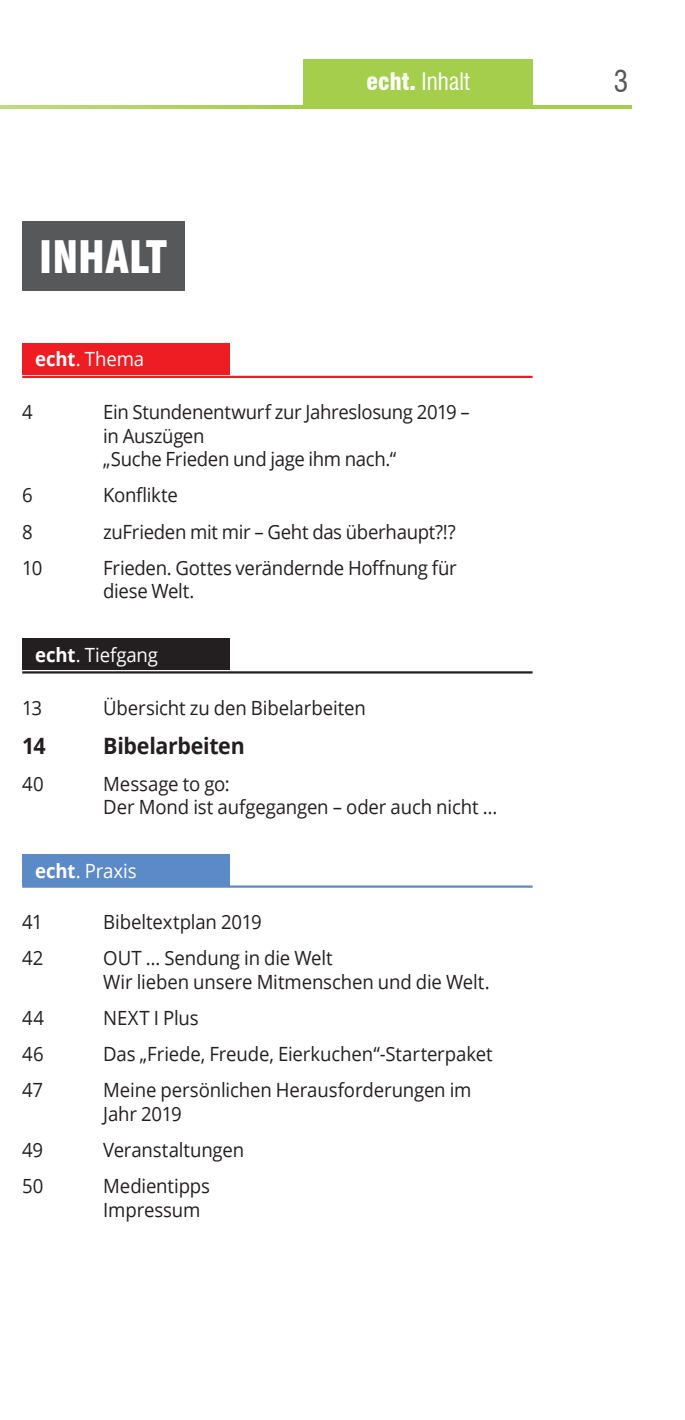
<style>
.page{position:relative;width:685px;height:1420px;background:#fff}
.page>*{position:absolute;margin:0;border:0;box-sizing:border-box;transform-origin:0 0}
.t1{font:900 condensed 43.65px "Swiss 721 BT";color:#fff}
.t2{font:condensed 29.25px "Swiss 721 BT";color:#57585a}
.t3{font:condensed 23.62px "Swiss 721 BT";color:#fff}
.t4{font:700 22.5px "Open Sans";letter-spacing:-.015em;color:#231f20;scale:.95 1}
.t5{font:19.57px/23.4px "Open Sans";letter-spacing:-.01em;color:#231f20;scale:.95 1}
.t6{font:19.57px "Open Sans";letter-spacing:-.01em;color:#fff;scale:.95 1}
.s1{font-weight:700}
.s2{font-weight:900}
</style>
<div class="page">
<svg style="left:0;top:105px;width:632px;height:4px;background:#abd15b"></svg>
<div style="left:303px;top:60px;width:230px;height:47px;background:#a4ce4c"></div>
<div style="left:22px;top:343px;width:208px;height:32px;background:#ee1d23"></div>
<hr style="left:22px;top:376px;width:511px;height:2px;background:#ee1d23">
<div style="left:22px;top:638px;width:208px;height:32px;background:#231f20"></div>
<hr style="left:22px;top:671px;width:511px;height:2px;background:#231f20">
<div style="left:22px;top:854px;width:208px;height:32px;background:#5c8ac7"></div>
<hr style="left:22px;top:885px;width:511px;height:2px;background:#5c8ac7">
<div style="left:22px;top:221px;width:162px;height:69px;background:#57585a"></div>
<h1 class="t1" style="left:39px;top:230px;width:129px">INHALT</h1>
<p class="t6" style="left:35px;top:346px;width:116px"><span class="s1">echt</span>. Thema</p>
<p class="t3" style="left:366px;top:68px;width:105px"><span class="s2">echt.</span> Inhalt</p>
<h2 class="t2" style="left:614px;top:64px;width:16px">3</h2>
<p class="t5" style="left:22px;top:400px;width:13px">4</p>
<p class="t5" style="left:103px;top:400px;width:387px">Ein Stundenentwurf zur Jahreslosung 2019 – in Auszügen<br>„Suche Frieden und jage ihm nach.“</p>
<p class="t5" style="left:22px;top:483px;width:13px">6</p>
<p class="t5" style="left:103px;top:483px;width:80px">Konflikte</p>
<p class="t5" style="left:22px;top:519px;width:13px">8</p>
<p class="t5" style="left:103px;top:519px;width:372px">zuFrieden mit mir – Geht das überhaupt?!?</p>
<p class="t5" style="left:22px;top:555px;width:23px">10</p>
<p class="t5" style="left:103px;top:555px;width:373px">Frieden. Gottes verändernde Hoffnung für diese Welt.</p>
<p class="t6" style="left:35px;top:641px;width:131px"><span class="s1">echt</span>. Tiefgang</p>
<p class="t5" style="left:22px;top:695px;width:22px">13</p>
<p class="t5" style="left:103px;top:695px;width:278px">Übersicht zu den Bibelarbeiten</p>
<p class="t4" style="left:22px;top:730px;width:26px">14</p>
<p class="t4" style="left:103px;top:730px;width:150px">Bibelarbeiten</p>
<p class="t5" style="left:22px;top:771px;width:24px">40</p>
<p class="t5" style="left:103px;top:771px;width:416px">Message to go:<br>Der Mond ist aufgegangen – oder auch nicht …</p>
<p class="t6" style="left:35px;top:857px;width:108px"><span class="s1">echt</span>. Praxis</p>
<p class="t5" style="left:22px;top:909px;width:23px">41</p>
<p class="t5" style="left:103px;top:909px;width:168px">Bibeltextplan 2019</p>
<p class="t5" style="left:22px;top:945px;width:24px">42</p>
<p class="t5" style="left:103px;top:945px;width:408px">OUT … Sendung in die Welt<br>Wir lieben unsere Mitmenschen und die Welt.</p>
<p class="t5" style="left:22px;top:1005px;width:25px">44</p>
<p class="t5" style="left:103px;top:1005px;width:102px">NEXT I Plus</p>
<p class="t5" style="left:22px;top:1041px;width:24px">46</p>
<p class="t5" style="left:103px;top:1041px;width:411px">Das „Friede, Freude, Eierkuchen“-Starterpaket</p>
<p class="t5" style="left:22px;top:1078px;width:23px">47</p>
<p class="t5" style="left:103px;top:1078px;width:389px">Meine persönlichen Herausforderungen im<br>Jahr 2019</p>
<p class="t5" style="left:22px;top:1137px;width:24px">49</p>
<p class="t5" style="left:103px;top:1137px;width:150px">Veranstaltungen</p>
<p class="t5" style="left:22px;top:1174px;width:24px">50</p>
<p class="t5" style="left:103px;top:1174px;width:114px">Medientipps<br>Impressum</p>
</div>
